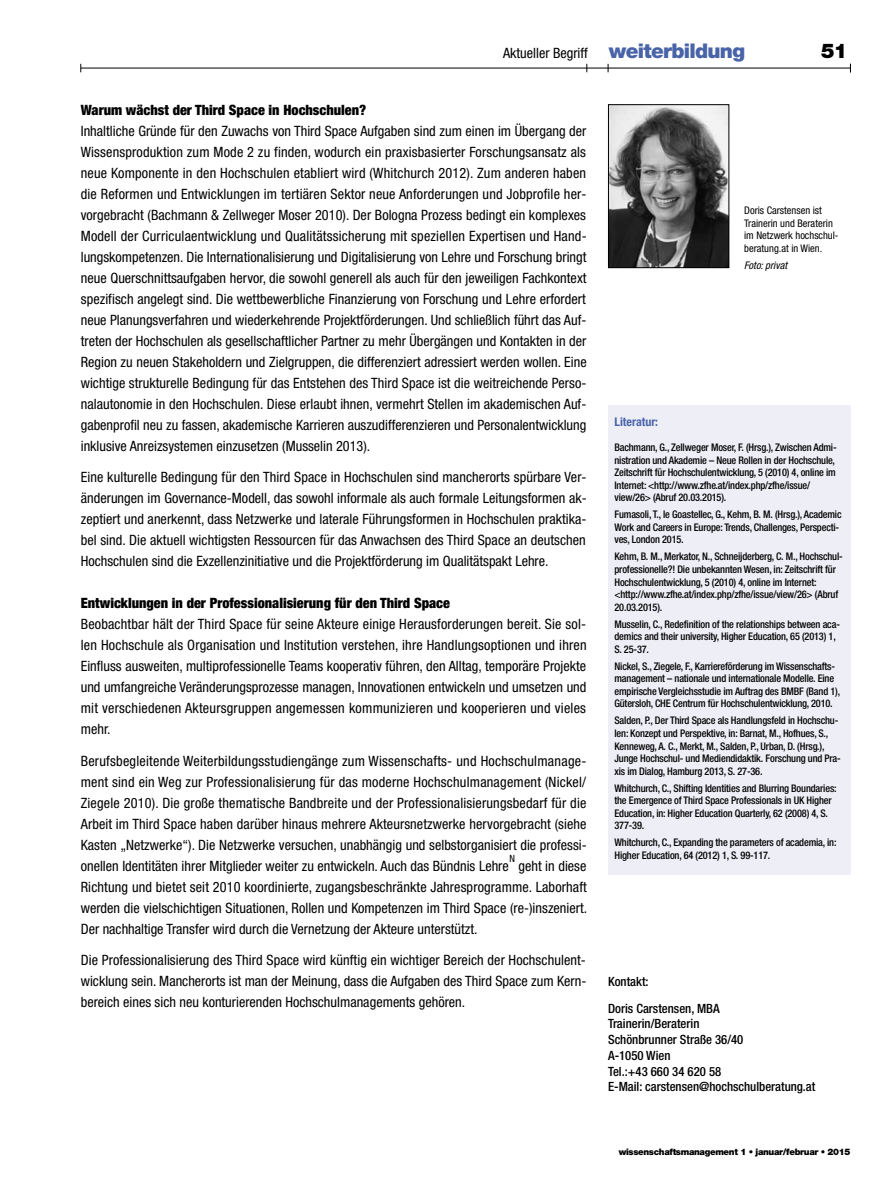
<style>
.page{position:relative;width:893px;height:1191px;background:#fff}
.page>*{position:absolute;margin:0;border:0;box-sizing:border-box;transform-origin:0 0}
.t1{font:900 20.25px "Helvetica Neue";color:#000}
.t2{font:condensed 14.25px/21px "Helvetica Neue";color:#000;text-align:justify}
.t3{font:900 condensed 14.25px "Helvetica Neue";color:#000}
.t4{font:500 condensed 12.75px/15.8px "Helvetica Neue";color:#000}
.t5{font:700 condensed 12px "Helvetica Neue";color:#4963a8}
.t6{font:500 condensed 10.5px/12.6px "Helvetica Neue";letter-spacing:-.015em;color:#000}
.t7{font:condensed 10.5px/12.6px "Helvetica Neue";color:#000}
.t8{font:italic condensed 10.5px "Helvetica Neue";color:#000}
.t9{font:condensed 10.05px "Helvetica Neue";color:#000}
.t10{font:900 9px "Helvetica Neue";letter-spacing:-.035em;color:#000}
.s1{font-weight:900;font-stretch:normal;font-size:20.25px;color:#4963a8}
</style>
<div class="page">
<hr style="left:81px;top:68px;width:769px;height:1px;background:#000">
<img style="left:610px;top:106px;width:117px;height:160px">
<div style="left:608px;top:104px;width:121px;height:164px;border:1px solid #000"></div>
<div style="left:608px;top:405px;width:242px;height:470px;background:#eeeef7"></div>
<p class="t2" style="left:503px;top:42px;width:243px">Aktueller Begriff <span class="s1">weiterbildung</span></p>
<h1 class="t1" style="left:821px;top:39px;width:28px">51</h1>
<p class="t3" style="left:81px;top:101px;width:287px">Warum wächst der Third Space in Hochschulen?</p>
<p class="t2" style="left:81px;top:120px;width:507px">Inhaltliche Gründe für den Zuwachs von Third Space Aufgaben sind zum einen im Übergang der Wissensproduktion zum Mode 2 zu finden, wodurch ein praxisbasierter Forschungsansatz als neue Komponente in den Hochschulen etabliert wird (Whitchurch 2012). Zum anderen haben die Reformen und Entwicklungen im tertiären Sektor neue Anforderungen und Jobprofile her&shy;vorgebracht (Bachmann &amp; Zellweger Moser 2010). Der Bologna Prozess bedingt ein komplexes Modell der Curriculaentwicklung und Qualitätssicherung mit speziellen Expertisen und Hand&shy;lungskompetenzen. Die Internationalisierung und Digitalisierung von Lehre und Forschung bringt neue Querschnittsaufgaben hervor, die sowohl generell als auch für den jeweiligen Fachkontext spezifisch angelegt sind. Die wettbewerbliche Finanzierung von Forschung und Lehre erfordert neue Planungsverfahren und wiederkehrende Projektförderungen. Und schließlich führt das Auf&shy;treten der Hochschulen als gesellschaftlicher Partner zu mehr Übergängen und Kontakten in der Region zu neuen Stakeholdern und Zielgruppen, die differenziert adressiert werden wollen. Eine wichtige strukturelle Bedingung für das Entstehen des Third Space ist die weitreichende Perso&shy;nalautonomie in den Hochschulen. Diese erlaubt ihnen, vermehrt Stellen im akademischen Auf&shy;gabenprofil neu zu fassen, akademische Karrieren auszudifferenzieren und Personalentwicklung inklusive Anreizsystemen einzusetzen (Musselin 2013).</p>
<p class="t2" style="left:81px;top:466px;width:507px">Eine kulturelle Bedingung für den Third Space in Hochschulen sind mancherorts spürbare Ver&shy;änderungen im Governance-Modell, das sowohl informale als auch formale Leitungsformen ak&shy;zeptiert und anerkennt, dass Netzwerke und laterale Führungsformen in Hochschulen praktika&shy;bel sind. Die aktuell wichtigsten Ressourcen für das Anwachsen des Third Space an deutschen Hochschulen sind die Exzellenzinitiative und die Projektförderung im Qualitätspakt Lehre.</p>
<p class="t3" style="left:81px;top:594px;width:371px">Entwicklungen in der Professionalisierung für den Third Space</p>
<p class="t2" style="left:81px;top:614px;width:507px">Beobachtbar hält der Third Space für seine Akteure einige Herausforderungen bereit. Sie sol&shy;len Hochschule als Organisation und Institution verstehen, ihre Handlungsoptionen und ihren Einfluss ausweiten, multiprofessionelle Teams kooperativ führen, den Alltag, temporäre Projekte und umfangreiche Veränderungsprozesse managen, Innovationen entwickeln und umsetzen und mit verschiedenen Akteursgruppen angemessen kommunizieren und kooperieren und vieles mehr.</p>
<p class="t2" style="left:81px;top:750px;width:508px">Berufsbegleitende Weiterbildungsstudiengänge zum Wissenschafts- und Hochschulmanage&shy;ment sind ein Weg zur Professionalisierung für das moderne Hochschulmanagement (Nickel/ Ziegele 2010). Die große thematische Bandbreite und der Professionalisierungsbedarf für die Arbeit im Third Space haben darüber hinaus mehrere Akteursnetzwerke hervorgebracht (siehe Kasten „Netzwerke“). Die Netzwerke versuchen, unabhängig und selbstorganisiert die professi&shy;onellen Identitäten ihrer Mitglieder weiter zu entwickeln. Auch das Bündnis Lehre</p>
<p class="t9" style="left:509px;top:853px;width:7px">N</p>
<p class="t2" style="left:81px;top:855px;width:508px;text-indent:438px">geht in diese Richtung und bietet seit 2010 koordinierte, zugangsbeschränkte Jahresprogramme. Laborhaft werden die vielschichtigen Situationen, Rollen und Kompetenzen im Third Space (re-)inszeniert.<br>Der nachhaltige Transfer wird durch die Vernetzung der Akteure unterstützt.</p>
<p class="t2" style="left:81px;top:949px;width:507px">Die Professionalisierung des Third Space wird künftig ein wichtiger Bereich der Hochschulent&shy;wicklung sein. Mancherorts ist man der Meinung, dass die Aufgaben des Third Space zum Kern&shy;bereich eines sich neu konturierenden Hochschulmanagements gehören.</p>
<p class="t7" style="left:744px;top:204px;width:96px">Doris Carstensen ist<br>Trainerin und Beraterin im Netzwerk hochschul&shy;beratung.at in Wien.</p>
<p class="t8" style="left:744px;top:259px;width:45px">Foto: privat</p>
<p class="t5" style="left:614px;top:414px;width:45px">Literatur:</p>
<p class="t6" style="left:614px;top:441px;width:224px">Bachmann, G., Zellweger Moser, F. (Hrsg.), Zwischen Admi&shy;nistration und Akademie – Neue Rollen in der Hochschule, Zeitschrift für Hochschulentwicklung, 5 (2010) 4, online im Internet: &lt;http://www.zfhe.at/index.php/zfhe/issue/ view/26&gt; (Abruf 20.03.2015).</p>
<p class="t6" style="left:614px;top:508px;width:229px">Fumasoli, T., le Goastellec, G., Kehm, B. M. (Hrsg.), Academic<br>Work and Careers in Europe: Trends, Challenges, Perspecti&shy;ves, London 2015.</p>
<p class="t6" style="left:614px;top:550px;width:230px">Kehm, B. M., Merkator, N., Schneijderberg, C. M., Hochschul&shy;professionelle?! Die unbekannten Wesen, in: Zeitschrift für Hochschulentwicklung, 5 (2010) 4, online im Internet: &lt;http://www.zfhe.at/index.php/zfhe/issue/view/26&gt; (Abruf 20.03.2015).</p>
<p class="t6" style="left:614px;top:617px;width:227px">Musselin, C., Redefinition of the relationships between aca&shy;demics and their university, Higher Education, 65 (2013) 1,<br>S. 25-37.</p>
<p class="t6" style="left:614px;top:659px;width:227px">Nickel, S., Ziegele, F., Karriereförderung im Wissenschafts&shy;management – nationale und internationale Modelle. Eine empirische Vergleichsstudie im Auftrag des BMBF (Band 1), Gütersloh, CHE Centrum für Hochschulentwicklung, 2010.</p>
<p class="t6" style="left:614px;top:714px;width:228px">Salden, P., Der Third Space als Handlungsfeld in Hochschu&shy;len: Konzept und Perspektive, in: Barnat, M., Hofhues, S., Kenneweg, A. C., Merkt, M., Salden, P., Urban, D. (Hrsg.), Junge Hochschul- und Mediendidaktik. Forschung und Pra&shy;xis im Dialog, Hamburg 2013, S. 27-36.</p>
<p class="t6" style="left:614px;top:781px;width:224px">Whitchurch, C., Shifting Identities and Blurring Boundaries: the Emergence of Third Space Professionals in UK Higher Education, in: Higher Education Quarterly, 62 (2008) 4, S.<br>377-39.</p>
<p class="t6" style="left:614px;top:836px;width:224px">Whitchurch, C., Expanding the parameters of academia, in:<br>Higher Education, 64 (2012) 1, S. 99-117.</p>
<p class="t4" style="left:608px;top:968px;width:113px;line-height:26.2px">Kontakt:<br>Doris Carstensen, MBA</p>
<p class="t4" style="left:608px;top:1015px;width:209px">Trainerin/Beraterin<br>Schönbrunner Straße 36/40<br>A-1050 Wien<br>Tel.:+43 660 34 620 58<br>E-Mail: carstensen@hochschulberatung.at</p>
<p class="t10" style="left:619px;top:1146px;width:233px">wissenschaftsmanagement 1 • januar/februar • 2015</p>
</div>
